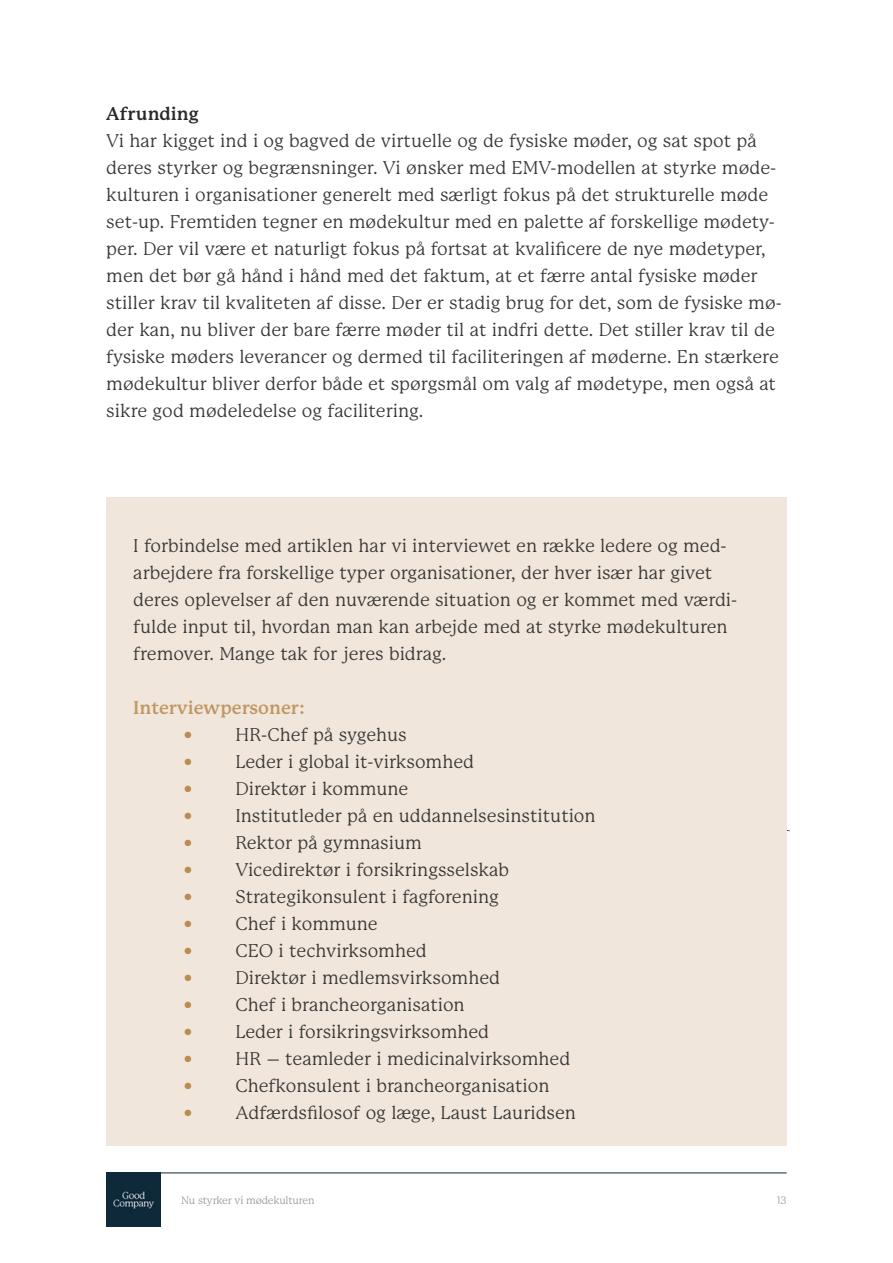
<style>
.page{position:relative;width:893px;height:1263px;background:#fff}
.page>*{position:absolute;margin:0;border:0;box-sizing:border-box;transform-origin:0 0}
.t1{font:18px/27px "P22 Mackinac Pro";color:#3a3a39}
.t2{font:700 18px "P22 Mackinac Pro";color:#c19865}
.t3{font:700 18px "P22 Mackinac Pro";color:#2b2a29}
.t4{font:10.5px "P22 Mackinac Pro";letter-spacing:-.02em;color:#9c9c9d}
.t5{font:9px "Zapf Dingbats ITC";color:#ba8c54}
</style>
<div class="page">
<img style="left:106px;top:1173px;width:54px;height:54px">
<hr style="left:106px;top:1172px;width:681px;height:1px;background:#0d293b">
<div style="left:106px;top:498px;width:681px;height:648px;background:#f0e6db"></div>
<p class="t3" style="left:106px;top:103px;width:94px">Afrunding</p>
<p class="t1" style="left:106px;top:127px;width:677px">Vi har kigget ind i og bagved de virtuelle og de fysiske møder, og sat spot på deres styrker og begrænsninger. Vi ønsker med EMV-modellen at styrke møde&shy;kulturen i organisationer generelt med særligt fokus på det strukturelle møde set-up. Fremtiden tegner en mødekultur med en palette af forskellige mødety&shy;per. Der vil være et naturligt fokus på fortsat at kvalificere de nye mødetyper, men det bør gå hånd i hånd med det faktum, at et færre antal fysiske møder stiller krav til kvaliteten af disse. Der er stadig brug for det, som de fysiske mø&shy;der kan, nu bliver der bare færre møder til at indfri dette. Det stiller krav til de fysiske møders leverancer og dermed til faciliteringen af møderne. En stærkere mødekultur bliver derfor både et spørgsmål om valg af mødetype, men også at sikre god mødeledelse og facilitering.</p>
<p class="t1" style="left:133px;top:532px;width:605px">I forbindelse med artiklen har vi interviewet en række ledere og med&shy;arbejdere fra forskellige typer organisationer, der hver især har givet deres oplevelser af den nuværende situation og er kommet med værdi&shy;fulde input til, hvordan man kan arbejde med at styrke mødekulturen fremover. Mange tak for jeres bidrag.</p>
<p class="t2" style="left:133px;top:697px;width:173px">Interviewpersoner:</p>
<p class="t5" style="left:184px;top:730px;width:9px">●</p>
<p class="t1" style="left:235px;top:721px;width:173px">HR-Chef på sygehus</p>
<p class="t5" style="left:184px;top:757px;width:9px">●</p>
<p class="t1" style="left:235px;top:748px;width:240px">Leder i global it-virksomhed</p>
<p class="t5" style="left:184px;top:784px;width:9px">●</p>
<p class="t1" style="left:235px;top:775px;width:174px">Direktør i kommune</p>
<p class="t5" style="left:184px;top:811px;width:9px">●</p>
<p class="t1" style="left:235px;top:802px;width:362px">Institutleder på en uddannelsesinstitution</p>
<p class="t5" style="left:184px;top:838px;width:9px">●</p>
<p class="t1" style="left:235px;top:829px;width:188px">Rektor på gymnasium</p>
<p class="t5" style="left:184px;top:865px;width:9px">●</p>
<p class="t1" style="left:235px;top:856px;width:275px">Vicedirektør i forsikringsselskab</p>
<p class="t5" style="left:184px;top:892px;width:9px">●</p>
<p class="t1" style="left:235px;top:883px;width:265px">Strategikonsulent i fagforening</p>
<p class="t5" style="left:184px;top:919px;width:9px">●</p>
<p class="t1" style="left:235px;top:910px;width:144px">Chef i kommune</p>
<p class="t5" style="left:184px;top:946px;width:9px">●</p>
<p class="t1" style="left:235px;top:937px;width:193px">CEO i techvirksomhed</p>
<p class="t5" style="left:184px;top:973px;width:9px">●</p>
<p class="t1" style="left:235px;top:964px;width:266px">Direktør i medlemsvirksomhed</p>
<p class="t5" style="left:184px;top:1000px;width:9px">●</p>
<p class="t1" style="left:235px;top:991px;width:231px">Chef i brancheorganisation</p>
<p class="t5" style="left:184px;top:1027px;width:9px">●</p>
<p class="t1" style="left:235px;top:1018px;width:255px">Leder i forsikringsvirksomhed</p>
<p class="t5" style="left:184px;top:1054px;width:9px">●</p>
<p class="t1" style="left:235px;top:1045px;width:336px">HR – teamleder i medicinalvirksomhed</p>
<p class="t5" style="left:184px;top:1081px;width:9px">●</p>
<p class="t1" style="left:235px;top:1072px;width:316px">Chefkonsulent i brancheorganisation</p>
<p class="t5" style="left:184px;top:1108px;width:9px">●</p>
<p class="t1" style="left:235px;top:1099px;width:342px">Adfærdsfilosof og læge, Laust Lauridsen</p>
<p class="t4" style="left:181px;top:1194px;width:135px">Nu styrker vi mødekulturen</p>
<p class="t4" style="left:777px;top:1194px;width:11px">13</p>
</div>
